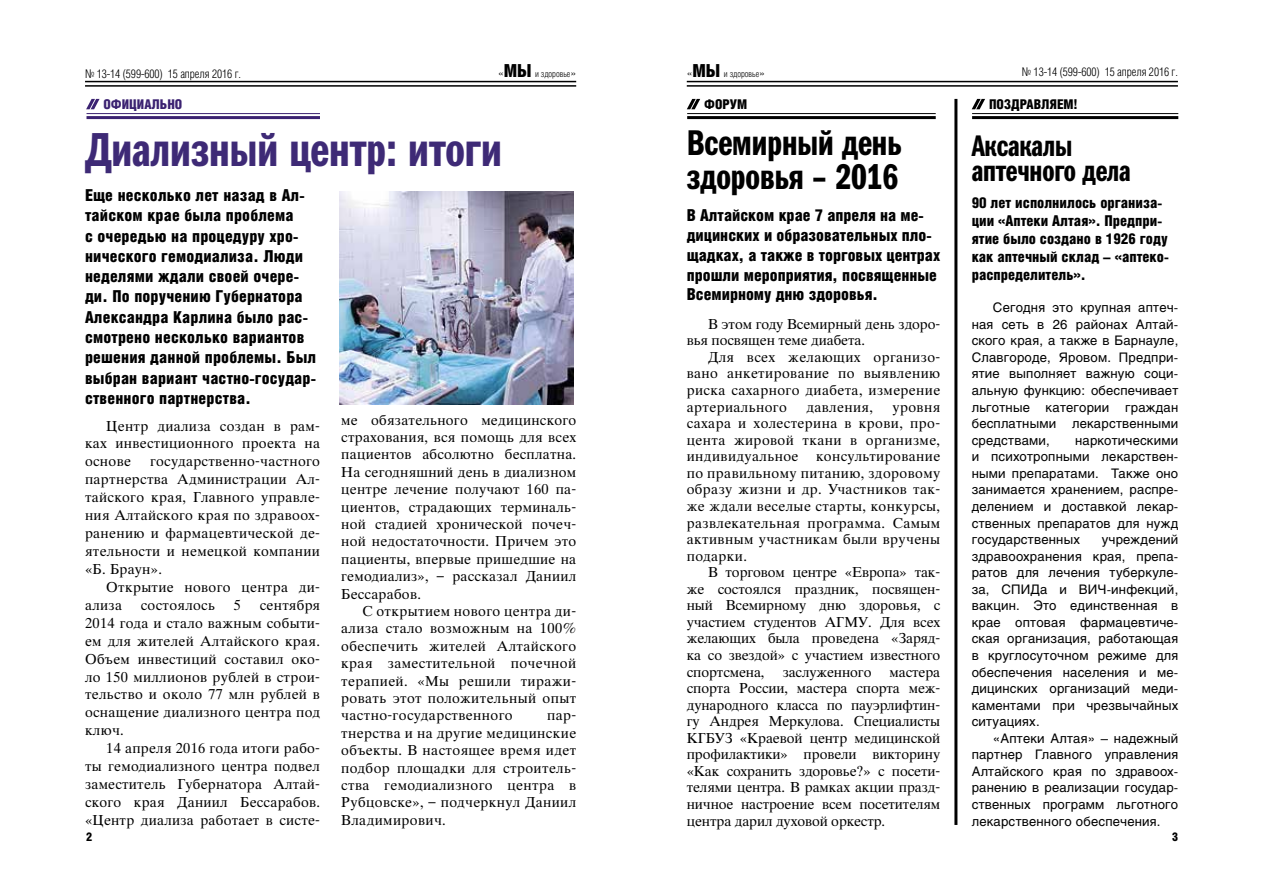
<style>
.page{position:relative;width:1263px;height:893px;background:#fff}
.page>*{position:absolute;margin:0;border:0;box-sizing:border-box;transform-origin:0 0}
.t1{font:48px "Franklin Gothic Demi Cmp C";color:#3e2a76}
.t2{font:36px/34.5px "Franklin Gothic Demi Cmp C";color:#000}
.t3{font:30px/25.5px "Franklin Gothic Demi Cmp C";letter-spacing:-.005em;color:#000}
.t4{font:900 16.5px/20.4px "Helios Cond";letter-spacing:.01em;color:#000}
.t5{font:900 15px/18px "Helios Cond";color:#000}
.t6{font:13.8px/16.5px "Thames";letter-spacing:.025em;color:#000;text-align:justify}
.t7{font:13.8px/16.5px "Thames";letter-spacing:-.005em;color:#000}
.t8{font:900 13.5px "Helios Cond";color:#000}
.t9{font:900 13.5px "Helios Cond";color:#3b2271}
.t10{font:13.05px/16.5px "Helios";letter-spacing:.015em;color:#000;text-align:justify}
.t11{font:300 12px "Helios Cond";letter-spacing:-.005em;color:#000}
.t12{font:900 12px "Helios Cond";color:#000}
.t13{font:300 9px "Helios Cond";letter-spacing:-.005em;color:#000}
.s1{font-size:12px}
.s2{font-weight:900;font-size:18px}
</style>
<div class="page">
<hr style="left:85px;top:81px;width:491px;height:1px;background:#000">
<hr style="left:85px;top:85px;width:491px;height:2px;background:#000">
<hr style="left:687px;top:81px;width:491px;height:1px;background:#000">
<hr style="left:687px;top:85px;width:491px;height:2px;background:#000">
<hr style="left:687px;top:113px;width:249px;height:1px;background:#000">
<hr style="left:687px;top:116px;width:249px;height:3px;background:#000">
<hr style="left:972px;top:113px;width:206px;height:1px;background:#000">
<hr style="left:972px;top:116px;width:206px;height:3px;background:#000">
<hr style="left:87px;top:113px;width:233px;height:1px;background:#3b2271">
<hr style="left:87px;top:116px;width:233px;height:3px;background:#3b2271">
<svg style="left:687px;top:99px;width:13px;height:10px"></svg>
<svg style="left:972px;top:99px;width:13px;height:10px"></svg>
<svg style="left:86px;top:99px;width:14px;height:10px"></svg>
<img style="left:339px;top:191px;width:234px;height:214px">
<hr style="left:954px;top:99px;width:3px;height:726px;background:#000">
<p class="t11" style="left:85px;top:67px;width:157px">№ 13-14 (599-600) 15 апреля 2016 г.</p>
<p class="t13" style="left:498px;top:69px;width:80px"><span class="s1">«</span><span class="s2">МЫ</span> и здоровье<span class="s1">»</span></p>
<p class="t13" style="left:687px;top:69px;width:80px"><span class="s1">«</span><span class="s2">МЫ</span> и здоровье<span class="s1">»</span></p>
<p class="t11" style="left:1022px;top:65px;width:157px">№ 13-14 (599-600) 15 апреля 2016 г.</p>
<p class="t9" style="left:104px;top:96px;width:80px">официально</p>
<p class="t8" style="left:704px;top:96px;width:45px">форум</p>
<p class="t8" style="left:989px;top:96px;width:90px">Поздравляем!</p>
<h2 class="t2" style="left:687px;top:125px;width:217px">Всемирный день здоровья – 2016</h2>
<h1 class="t1" style="left:85px;top:122px;width:418px">Диализный центр: итоги</h1>
<h3 class="t3" style="left:972px;top:132px;width:160px">Аксакалы аптечного дела</h3>
<p class="t5" style="left:972px;top:193px;width:199px">90 лет исполнилось организа&shy;ции «Аптеки Алтая». Предпри&shy;ятие было создано в 1926 году как аптечный склад – «аптеко&shy;распределитель».</p>
<p class="t10" style="left:972px;top:299px;width:208px;text-indent:21px">Сегодня это крупная аптеч&shy;ная сеть в 26 районах Алтай&shy;ского края, а также в Барнауле, Славгороде, Яровом. Предпри&shy;ятие выполняет важную соци&shy;альную функцию: обеспечивает льготные категории граждан бесплатными лекарственными средствами,</p>
<p class="t4" style="left:85px;top:184px;width:233px">Еще несколько лет назад в Ал&shy;тайском крае была проблема<br>с очередью на процедуру хро&shy;нического гемодиализа. Люди неделями ждали своей очере&shy;ди. По поручению Губернатора<br>Александра Карлина было рас&shy;смотрено несколько вариантов решения данной проблемы. Был выбран вариант частно-государ&shy;ственного партнерства.</p>
<p class="t6" style="left:85px;top:417px;width:236px;line-height:18px;text-indent:21px">Центр диализа создан в рам&shy;ках инвестиционного проекта на основе</p>
<p class="t4" style="left:687px;top:205px;width:255px;line-height:19.8px">В Алтайском крае 7 апреля на ме&shy;дицинских и образовательных пло&shy;щадках, а также в торговых центрах прошли мероприятия, посвященные<br>Всемирному дню здоровья.</p>
<p class="t7" style="left:687px;top:316px;width:255px;text-indent:21px">В этом году Всемирный день здоро&shy;вья посвящен теме диабета.</p>
<p class="t6" style="left:687px;top:349px;width:255px;text-indent:21px">Для всех желающих организо&shy;вано анкетирование по выявлению риска сахарного диабета, измерение артериального</p>
<p class="t6" style="left:687px;top:399px;width:255px;text-indent:206px">уровня сахара и холестерина в крови, про&shy;цента жировой ткани в организме, индивидуальное</p>
<p class="t6" style="left:806px;top:399px;width:68px">давления,</p>
<p class="t6" style="left:341px;top:411px;width:236px;line-height:17.4px">ме обязательного медицинского страхования, вся помощь для всех пациентов абсолютно бесплатна.<br>На сегодняшний день в диализном центре лечение получают 160 па&shy;циентов, страдающих терминаль&shy;ной стадией хронической почеч&shy;ной недостаточности. Причем это пациенты, впервые пришедшие на гемодиализ», – рассказал Даниил Бессарабов.</p>
<p class="t6" style="left:341px;top:603px;width:236px;line-height:17.4px;text-indent:21px">С открытием нового центра ди&shy;ализа стало возможным на 100% обеспечить жителей Алтайского края заместительной почечной терапией. «Мы решили тиражи&shy;ровать этот положительный опыт частно-государственного</p>
<p class="t10" style="left:972px;top:432px;width:208px;text-indent:103px">наркотическими и психотропными лекарствен&shy;ными препаратами. Также оно занимается хранением, распре&shy;делением и доставкой лекар&shy;ственных препаратов для нужд государственных</p>
<p class="t6" style="left:687px;top:448px;width:255px;text-indent:129px">консультирование по правильному питанию, здоровому образу жизни и др. Участников так&shy;же ждали веселые старты, конкурсы, развлекательная программа. Самым активным участникам были вручены подарки.</p>
<p class="t6" style="left:687px;top:564px;width:255px;text-indent:21px">В торговом центре «Европа» так&shy;же состоялся праздник, посвящен&shy;ный Всемирному дню здоровья, с участием студентов АГМУ. Для всех желающих была проведена «Заряд&shy;ка со звездой» с участием известного спортсмена,</p>
<p class="t6" style="left:85px;top:453px;width:236px;line-height:18px;text-indent:65px">государственно-частного партнерства Администрации Ал&shy;тайского края, Главного управле&shy;ния Алтайского края по здравоох&shy;ранению и фармацевтической де&shy;ятельности и немецкой компании «Б. Браун».</p>
<p class="t6" style="left:85px;top:578px;width:236px;line-height:17.9px;text-indent:21px">Открытие нового центра ди&shy;ализа</p>
<p class="t10" style="left:972px;top:531px;width:208px;text-indent:130px">учреждений здравоохранения края, препа&shy;ратов для лечения туберкуле&shy;за, СПИДа и ВИЧ-инфекций, вакцин. Это единственная в крае оптовая фармацевтиче&shy;ская организация, работающая в круглосуточном режиме для обеспечения населения и ме&shy;дицинских организаций меди&shy;каментами при чрезвычайных ситуациях.</p>
<p class="t10" style="left:972px;top:730px;width:208px;text-indent:21px">«Аптеки Алтая» – надежный партнер Главного управления Алтайского края по здравоох&shy;ранению в реализации государ&shy;ственных программ льготного лекарственного обеспечения.</p>
<p class="t6" style="left:141px;top:597px;width:76px">состоялось</p>
<p class="t6" style="left:234px;top:597px;width:9px">5</p>
<p class="t6" style="left:85px;top:596px;width:236px;line-height:18px;text-indent:175px">сентября 2014 года и стало важным событи&shy;ем для жителей Алтайского края.<br>Объем инвестиций составил око&shy;ло 150 миллионов рублей в строи&shy;тельство и около 77 млн рублей в оснащение диализного центра под ключ.</p>
<p class="t6" style="left:85px;top:740px;width:236px;line-height:18px;text-indent:21px">14 апреля 2016 года итоги рабо&shy;ты гемодиализного центра подвел заместитель Губернатора Алтай&shy;ского края Даниил Бессарабов. «Центр диализа работает в систе-</p>
<p class="t6" style="left:687px;top:664px;width:255px;text-indent:203px">мастера спорта России, мастера спорта меж&shy;дународного класса по пауэрлифтин&shy;гу Андрея Меркулова. Специалисты КГБУЗ «Краевой центр медицинской профилактики» провели викторину «Как сохранить здоровье?» с посети&shy;телями центра. В рамках акции празд&shy;ничное настроение всем посетителям центра дарил духовой оркестр.</p>
<p class="t7" style="left:783px;top:664px;width:90px">заслуженного</p>
<p class="t6" style="left:341px;top:707px;width:236px;line-height:17.4px;text-indent:206px">пар&shy;тнерства и на другие медицинские объекты. В настоящее время идет подбор площадки для строитель&shy;ства гемодиализного центра в Рубцовске», – подчеркнул Даниил Владимирович.</p>
<p class="t12" style="left:86px;top:830px;width:8px">2</p>
<p class="t12" style="left:1172px;top:830px;width:8px">3</p>
</div>
